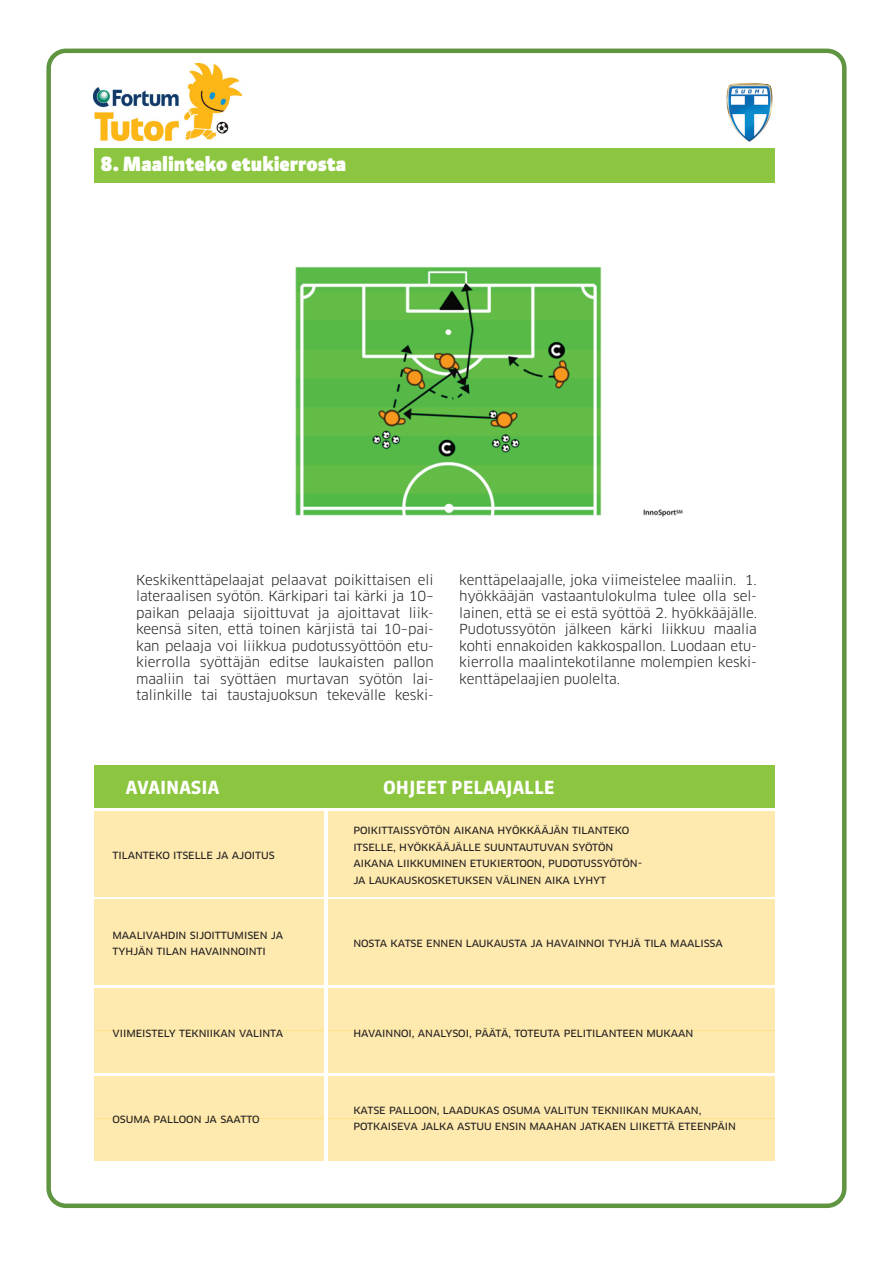
<style>
.page{position:relative;width:893px;height:1263px;background:#fff}
.page>*{position:absolute;margin:0;border:0;box-sizing:border-box;transform-origin:0 0}
.t1{font:900 19.5px "Sanuk OT";color:#fff}
.t2{font:700 18px "Sanuk OT";color:#fff}
.t3{font:13.5px/16.5px "Clan OT";letter-spacing:-.005em;color:#231f20;text-align:justify}
.t4{font:11.25px/16.5px "Clan OT News";letter-spacing:-.005em;color:#231f20}
</style>
<div class="page">
<div style="left:94px;top:149px;width:680px;height:34px;background:#8cc640"></div>
<div style="left:94px;top:765px;width:680px;height:42px;background:#8cc640"></div>
<div style="left:46px;top:49px;width:800px;height:1159px;border:4px solid #5f9440;border-radius:17px"></div>
<img style="left:726px;top:83px;width:47px;height:59px">
<img style="left:94px;top:64px;width:147px;height:76px">
<div style="left:94px;top:811px;width:680px;height:43px;background:#feeaaf"></div>
<div style="left:94px;top:854px;width:680px;height:42px;background:#feeaaf"></div>
<div style="left:94px;top:899px;width:680px;height:43px;background:#feeaaf"></div>
<div style="left:94px;top:942px;width:680px;height:42px;background:#feeaaf"></div>
<div style="left:94px;top:988px;width:680px;height:42px;background:#feeaaf"></div>
<div style="left:94px;top:1076px;width:680px;height:42px;background:#feeaaf"></div>
<div style="left:94px;top:1118px;width:680px;height:43px;background:#feeaaf"></div>
<div style="left:94px;top:1030px;width:680px;height:43px;background:#feeaaf"></div>
<hr style="left:325px;top:811px;width:3px;height:350px;background:#fff">
<img style="left:295px;top:267px;width:388px;height:250px">
<h1 class="t1" style="left:101px;top:152px;width:247px">8. Maalinteko etukierrosta</h1>
<p class="t3" style="left:136px;top:571px;width:299px">Keskikenttäpelaajat pelaavat poikittaisen eli lateraalisen syötön. Kärkipari tai kärki ja 10– paikan pelaaja sijoittuvat ja ajoittavat liik&shy;keensä siten, että toinen kärjistä tai 10–pai&shy;kan pelaaja voi liikkua pudotussyöttöön etu&shy;kierrolla syöttäjän editse laukaisten pallon maaliin tai syöttäen murtavan syötön lai&shy;talinkille tai taustajuoksun tekevälle keski-</p>
<p class="t3" style="left:459px;top:571px;width:299px">kenttäpelaajalle, joka viimeistelee maaliin. 1. hyökkääjän vastaantulokulma tulee olla sel&shy;lainen, että se ei estä syöttöä 2. hyökkääjälle.<br>Pudotussyötön jälkeen kärki liikkuu maalia kohti ennakoiden kakkospallon. Luodaan etu&shy;kierrolla maalintekotilanne molempien keski&shy;kenttäpelaajien puolelta.</p>
<h2 class="t2" style="left:126px;top:777px;width:95px">AVAINASIA</h2>
<h2 class="t2" style="left:383px;top:777px;width:173px">OHJEET PELAAJALLE</h2>
<p class="t4" style="left:113px;top:846px;width:164px">TILANTEKO ITSELLE JA AJOITUS</p>
<p class="t4" style="left:353px;top:822px;width:290px">POIKITTAISSYÖTÖN AIKANA HYÖKKÄÄJÄN TILANTEKO ITSELLE, HYÖKKÄÄJÄLLE SUUNTAUTUVAN SYÖTÖN AIKANA LIIKKUMINEN ETUKIERTOON, PUDOTUSSYÖTÖN-JA LAUKAUSKOSKETUKSEN VÄLINEN AIKA LYHYT</p>
<p class="t4" style="left:113px;top:926px;width:172px">MAALIVAHDIN SIJOITTUMISEN JA<br>TYHJÄN TILAN HAVAINNOINTI</p>
<p class="t4" style="left:353px;top:934px;width:371px">NOSTA KATSE ENNEN LAUKAUSTA JA HAVAINNOI TYHJÄ TILA MAALISSA</p>
<p class="t4" style="left:113px;top:1025px;width:172px">VIIMEISTELY TEKNIIKAN VALINTA</p>
<p class="t4" style="left:353px;top:1025px;width:342px">HAVAINNOI, ANALYSOI, PÄÄTÄ, TOTEUTA PELITILANTEEN MUKAAN</p>
<p class="t4" style="left:113px;top:1110px;width:149px">OSUMA PALLOON JA SAATTO</p>
<p class="t4" style="left:353px;top:1102px;width:384px">KATSE PALLOON, LAADUKAS OSUMA VALITUN TEKNIIKAN MUKAAN,<br>POTKAISEVA JALKA ASTUU ENSIN MAAHAN JATKAEN LIIKETTÄ ETEENPÄIN</p>
</div>
